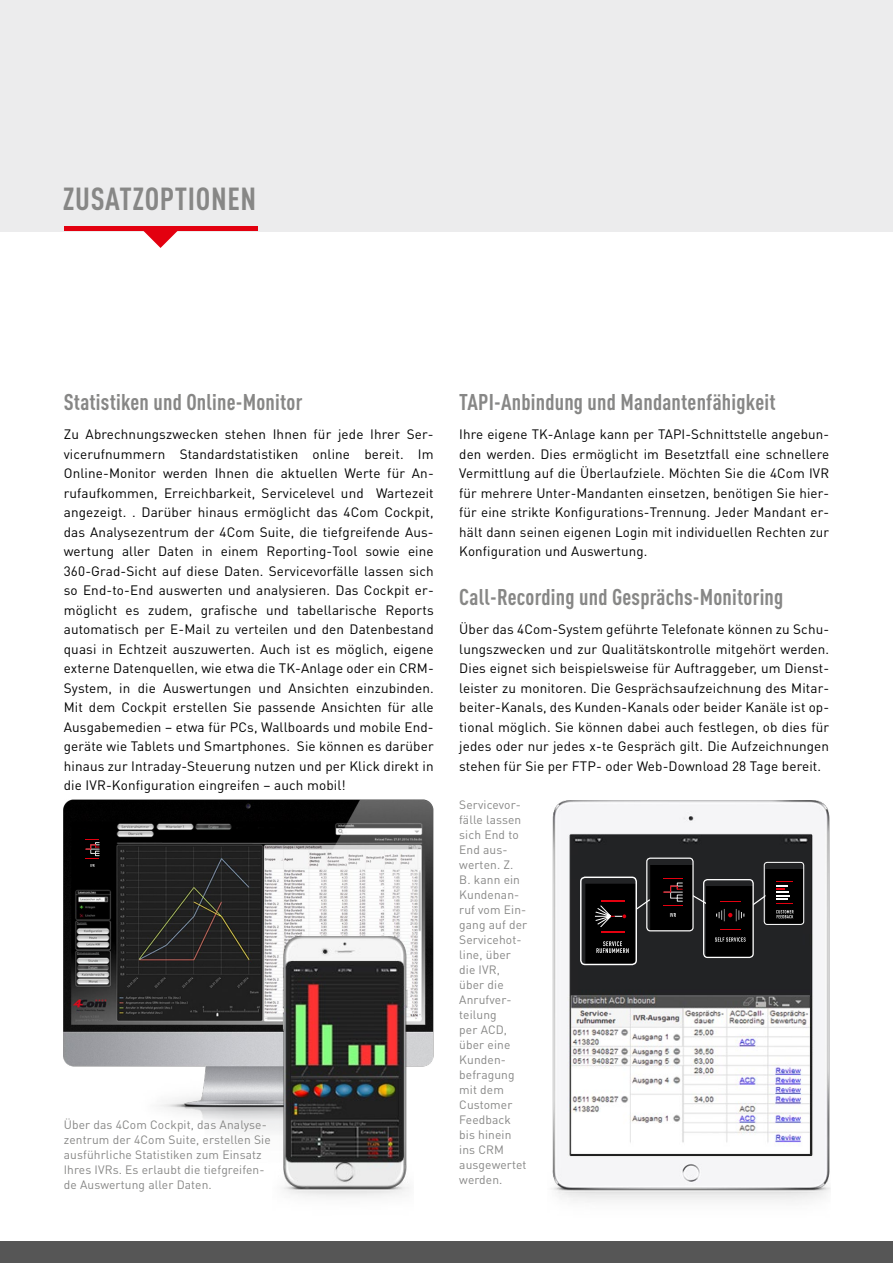
<style>
.page{position:relative;width:893px;height:1263px;background:#fff}
.page>*{position:absolute;margin:0;border:0;box-sizing:border-box;transform-origin:0 0}
.t1{font:700 condensed 31.5px "DINOT";letter-spacing:.02em;color:#878786}
.t2{font:700 condensed 22.5px "DINOT";letter-spacing:.01em;color:#878786}
.t3{font:13.5px/19.5px "DINOT";letter-spacing:.01em;color:#000;text-align:justify}
.t4{font:12px/15px "DINOT";letter-spacing:.01em;color:#878786}
</style>
<div class="page">
<div style="left:0;top:1242px;width:893px;height:21px;background:#565656"></div>
<div style="left:0;top:0;width:893px;height:231px;background:#ececed"></div>
<div style="left:64px;top:226px;width:193px;height:5px;background:#e3000f"></div>
<svg style="left:139px;top:231px;width:43px;height:17px"></svg>
<img style="left:63px;top:799px;width:371px;height:333px">
<img style="left:551px;top:800px;width:280px;height:402px">
<div style="left:646px;top:857px;width:48px;height:74px;border:1px solid #fff;border-radius:4px"></div>
<div style="left:580px;top:876px;width:57px;height:89px;border:1px solid #fff;border-radius:4px"></div>
<svg style="left:585px;top:865px;width:219px;height:99px;background:#1e1b1c"></svg>
<div style="left:764px;top:862px;width:40px;height:63px;border:1px solid #fff;border-radius:3px"></div>
<svg style="left:76px;top:830px;width:33px;height:51px;background:#0d0707"></svg>
<img style="left:273px;top:936px;width:141px;height:261px">
<h1 class="t1" style="left:63px;top:180px;width:195px">ZUSATZOPTIONEN</h1>
<h2 class="t2" style="left:64px;top:388px;width:240px">Statistiken und Online-Monitor</h2>
<p class="t3" style="left:64px;top:424px;width:371px">Zu Abrechnungszwecken stehen Ihnen für jede Ihrer Ser&shy;vicerufnummern Standardstatistiken online bereit. Im Online-Monitor werden Ihnen die aktuellen Werte für An&shy;rufaufkommen, Erreichbarkeit, Servicelevel und Wartezeit angezeigt. . Darüber hinaus ermöglicht das 4Com Cockpit, das Analysezentrum der 4Com Suite, die tiefgreifende Aus&shy;wertung aller Daten in einem Reporting-Tool sowie eine 360-Grad-Sicht auf diese Daten. Servicevorfälle lassen sich so End-to-End auswerten und analysieren. Das Cockpit er&shy;möglicht es zudem, grafische und tabellarische Reports automatisch per E-Mail zu verteilen und den Datenbestand quasi in Echtzeit auszuwerten. Auch ist es möglich, eigene externe Datenquellen, wie etwa die TK-Anlage oder ein CRM-System, in die Auswertungen und Ansichten einzubinden.<br>Mit dem Cockpit erstellen Sie passende Ansichten für alle Ausgabemedien – etwa für PCs, Wallboards und mobile End&shy;geräte wie Tablets und Smartphones. Sie können es darüber hinaus zur Intraday-Steuerung nutzen und per Klick direkt in die IVR-Konfiguration eingreifen – auch mobil!</p>
<p class="t4" style="left:64px;top:1117px;width:208px">Über das 4Com Cockpit, das Analyse&shy;zentrum der 4Com Suite, erstellen Sie ausführliche Statistiken zum Einsatz Ihres IVRs. Es erlaubt die tiefgreifen&shy;de Auswertung aller Daten.</p>
<h2 class="t2" style="left:459px;top:388px;width:318px">TAPI-Anbindung und Mandantenfähigkeit</h2>
<p class="t3" style="left:459px;top:424px;width:371px">Ihre eigene TK-Anlage kann per TAPI-Schnittstelle angebun&shy;den werden. Dies ermöglicht im Besetztfall eine schnellere Vermittlung auf die Überlaufziele. Möchten Sie die 4Com IVR für mehrere Unter-Mandanten einsetzen, benötigen Sie hier&shy;für eine strikte Konfigurations-Trennung. Jeder Mandant er&shy;hält dann seinen eigenen Login mit individuellen Rechten zur Konfiguration und Auswertung.</p>
<h2 class="t2" style="left:459px;top:583px;width:326px">Call-Recording und Gesprächs-Monitoring</h2>
<p class="t3" style="left:459px;top:619px;width:371px">Über das 4Com-System geführte Telefonate können zu Schu&shy;lungszwecken und zur Qualitätskontrolle mitgehört werden.<br>Dies eignet sich beispielsweise für Auftraggeber, um Dienst&shy;leister zu monitoren. Die Gesprächsaufzeichnung des Mitar&shy;beiter-Kanals, des Kunden-Kanals oder beider Kanäle ist op&shy;tional möglich. Sie können dabei auch festlegen, ob dies für jedes oder nur jedes x-te Gespräch gilt. Die Aufzeichnungen stehen für Sie per FTP- oder Web-Download 28 Tage bereit.</p>
<p class="t4" style="left:459px;top:796px;width:70px">Servicevor&shy;fälle lassen sich End to<br>End aus&shy;werten. Z.<br>B. kann ein<br>Kundenan&shy;ruf vom Ein&shy;gang auf der<br>Servicehot&shy;line, über die IVR, über die<br>Anrufver&shy;teilung<br>per ACD, über eine<br>Kunden&shy;befragung mit dem<br>Customer<br>Feedback bis hinein ins CRM ausgewertet werden.</p>
</div>
